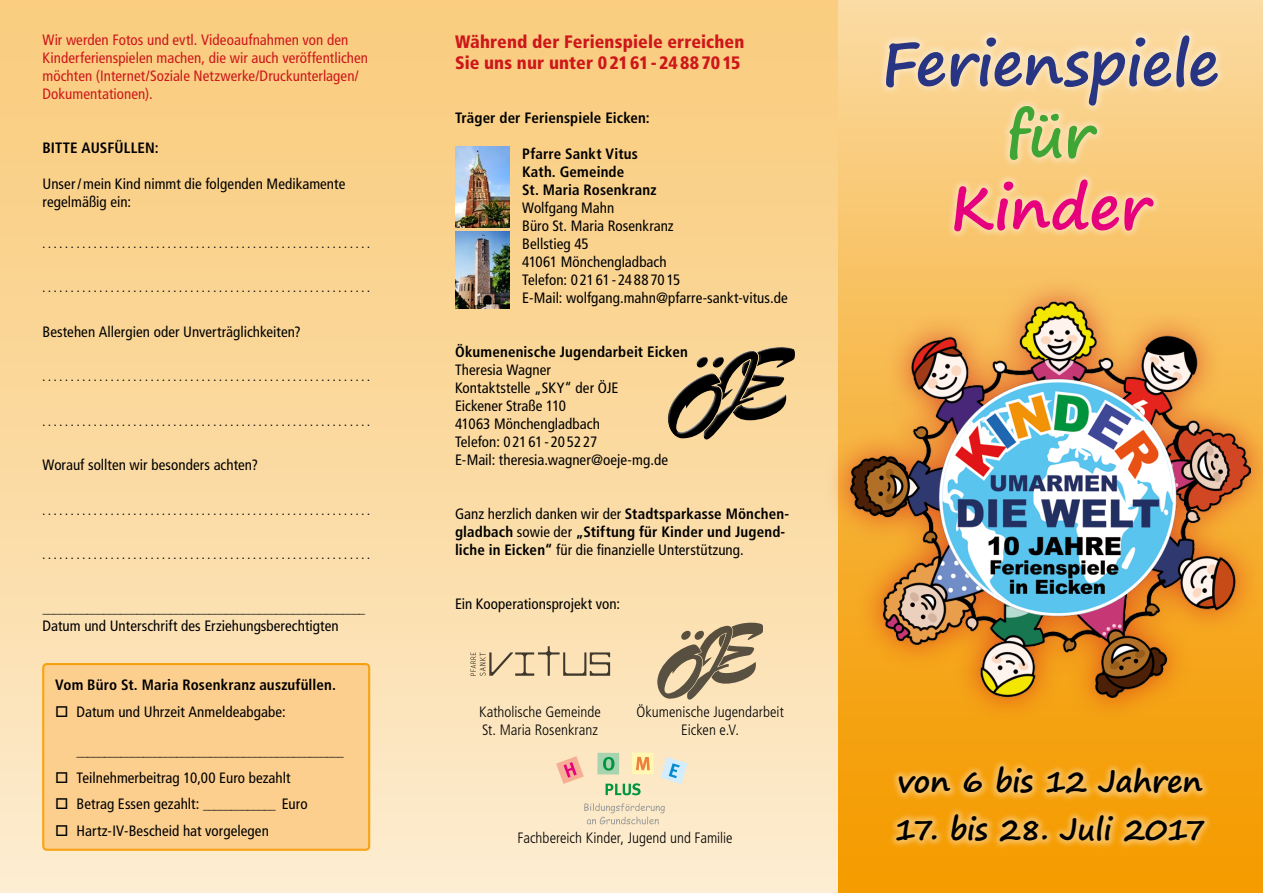
<style>
.page{position:relative;width:1263px;height:893px;background:#fff}
.page>*{position:absolute;margin:0;border:0;box-sizing:border-box;transform-origin:0 0}
.t1{font:700 60px "Segoe Print";letter-spacing:-.015em;color:#283583}
.t2{font:700 60px "Segoe Print";letter-spacing:-.01em;color:#e6007d}
.t3{font:700 60px "Segoe Print";color:#3fa535}
.t4{font:700 30px "Segoe Print";letter-spacing:-.01em;color:#000}
.t5{font:900 condensed 18px/21.6px "Frutiger LT";letter-spacing:.005em;color:#cd171a}
.t6{font:condensed 15px/18px "Frutiger LT";letter-spacing:.005em;color:#000}
.t7{font:700 condensed 15px/18px "Frutiger LT";letter-spacing:.01em;color:#000}
.t8{font:condensed 15px/18px "Frutiger LT";letter-spacing:.005em;color:#cd171a}
.t9{font:300 condensed 15px "Frutiger LT";color:#000}
.t10{font:condensed 12px "Frutiger LT";color:#000}
.s1{font-size:12px}
.s2{font-weight:400}
</style>
<div class="page">
<svg style="left:838px;top:0;width:425px;height:893px;background:#f7b84b"></svg>
<div style="left:877px;top:27px;width:349px;height:823px;background:#fff;opacity:.37"></div>
<div style="left:824px;top:275px;width:439px;height:448px;background:#cd171a;opacity:.6"></div>
<img style="left:850px;top:302px;width:400px;height:395px">
<div style="left:0;top:0;width:838px;height:893px;background:linear-gradient(to bottom,#f9cb79,#fcebcc)"></div>
<div style="left:667px;top:345px;width:129px;height:94px;background:#fff;opacity:.75"></div>
<div style="left:668px;top:349px;width:128px;height:92px;background:#000;opacity:.75"></div>
<svg style="left:605px;top:783px;width:36px;height:12px"></svg>
<svg style="left:584px;top:803px;width:81px;height:21px;background:#e7d9bf"></svg>
<svg style="left:660px;top:757px;width:27px;height:27px"></svg>
<div style="left:632px;top:752px;width:22px;height:22px;background:#fff7b2"></div>
<svg style="left:636px;top:757px;width:14px;height:13px"></svg>
<div style="left:597px;top:753px;width:22px;height:21px;background:#a8d3af"></div>
<svg style="left:603px;top:757px;width:11px;height:14px"></svg>
<svg style="left:556px;top:756px;width:28px;height:28px"></svg>
<svg style="left:658px;top:623px;width:105px;height:76px;background:#b9a686"></svg>
<div style="left:43px;top:664px;width:327px;height:186px;background:#fccf8f;border-radius:4px"></div>
<div style="left:44px;top:664px;width:325px;height:185px;border:1px solid #f59c00;border-radius:3px"></div>
<svg style="left:470px;top:646px;width:140px;height:30px;background:#d9c39e"></svg>
<img style="left:455px;top:147px;width:54px;height:80px">
<img style="left:455px;top:232px;width:54px;height:76px">
<p class="t8" style="left:43px;top:31px;width:327px">Wir werden Fotos und evtl. Videoaufnahmen von den Kinderferienspielen machen, die wir auch veröffentlichen möchten (Internet/Soziale Netzwerke/Druckunterlagen/ Dokumentationen).</p>
<p class="t7" style="left:43px;top:139px;width:118px">BITTE AUSFÜLLEN:</p>
<p class="t6" style="left:43px;top:175px;width:304px">Unser/mein Kind nimmt die folgenden Medikamente regelmäßig ein:</p>
<p class="t10" style="left:43px;top:236px;width:329px">..........................................................</p>
<p class="t10" style="left:43px;top:281px;width:329px">..........................................................</p>
<p class="t6" style="left:43px;top:322px;width:260px">Bestehen Allergien oder Unverträglichkeiten?</p>
<p class="t10" style="left:43px;top:370px;width:329px">..........................................................</p>
<p class="t10" style="left:43px;top:414px;width:329px">..........................................................</p>
<p class="t6" style="left:43px;top:456px;width:217px">Worauf sollten wir besonders achten?</p>
<p class="t10" style="left:43px;top:503px;width:329px">..........................................................</p>
<p class="t10" style="left:43px;top:548px;width:329px">..........................................................</p>
<p class="t10" style="left:43px;top:602px;width:324px">__________________________________________________________</p>
<p class="t6" style="left:43px;top:617px;width:298px">Datum und Unterschrift des Erziehungsberechtigten</p>
<p class="t7" style="left:55px;top:676px;width:282px">Vom Büro St. Maria Rosenkranz auszufüllen.</p>
<p class="t6" style="left:55px;top:703px;width:232px">□ Datum und Uhrzeit Anmeldeabgabe:</p>
<p class="t10" style="left:77px;top:745px;width:269px">________________________________________________</p>
<p class="t6" style="left:55px;top:769px;width:237px">□ Teilnehmerbeitrag 10,00 Euro bezahlt</p>
<p class="t6" style="left:55px;top:795px;width:254px">□ Betrag Essen gezahlt: <span class="s1">_____________</span> Euro</p>
<p class="t6" style="left:55px;top:822px;width:215px">□ Hartz-IV-Bescheid hat vorgelegen</p>
<p class="t5" style="left:455px;top:30px;width:291px">Während der Ferienspiele erreichen<br>Sie uns nur unter 02161-24887015</p>
<p class="t7" style="left:455px;top:109px;width:196px">Träger der Ferienspiele Eicken:</p>
<p class="t7" style="left:522px;top:145px;width:136px">Pfarre Sankt Vitus<br>Kath. Gemeinde<br>St. Maria Rosenkranz</p>
<p class="t6" style="left:522px;top:199px;width:267px">Wolfgang Mahn<br>Büro St. Maria Rosenkranz<br>Bellstieg 45<br>41061 Mönchengladbach<br>Telefon: 0 21 61 - 24 88 70 15<br>E-Mail: wolfgang.mahn@pfarre-sankt-vitus.de</p>
<p class="t7" style="left:455px;top:343px;width:234px">Ökumenenische Jugendarbeit Eicken</p>
<p class="t6" style="left:455px;top:361px;width:214px">Theresia Wagner<br>Kontaktstelle „SKY“ der ÖJE<br>Eickener Straße 110<br>41063 Mönchengladbach<br>Telefon: 0 21 61 - 20 52 27<br>E-Mail: theresia.wagner@oeje-mg.de</p>
<p class="t7" style="left:455px;top:505px;width:336px"><span class="s2">Ganz herzlich danken wir der</span> Stadtsparkasse Mönchen&shy;gladbach <span class="s2">sowie der</span> „Stiftung für Kinder und Jugend&shy;liche in Eicken“ <span class="s2">für die finanzielle Unterstützung.</span></p>
<p class="t6" style="left:455px;top:595px;width:167px">Ein Kooperationsprojekt von:</p>
<p class="t9" style="left:479px;top:703px;width:123px">Katholische Gemeinde</p>
<p class="t9" style="left:636px;top:703px;width:149px">Ökumenische Jugendarbeit</p>
<p class="t9" style="left:482px;top:721px;width:117px">St. Maria Rosenkranz</p>
<p class="t9" style="left:681px;top:721px;width:59px">Eicken e.V.</p>
<p class="t9" style="left:517px;top:829px;width:217px">Fachbereich Kinder, Jugend und Familie</p>
<h1 class="t1" style="left:881px;top:9px;width:339px">Ferienspiele</h1>
<h1 class="t3" style="left:1007px;top:81px;width:89px">für</h1>
<h1 class="t2" style="left:950px;top:153px;width:202px">Kinder</h1>
<h2 class="t4" style="left:898px;top:754px;width:306px">von 6 bis 12 Jahren</h2>
<h2 class="t4" style="left:894px;top:801px;width:314px">17. bis 28. Juli 2017</h2>
</div>
